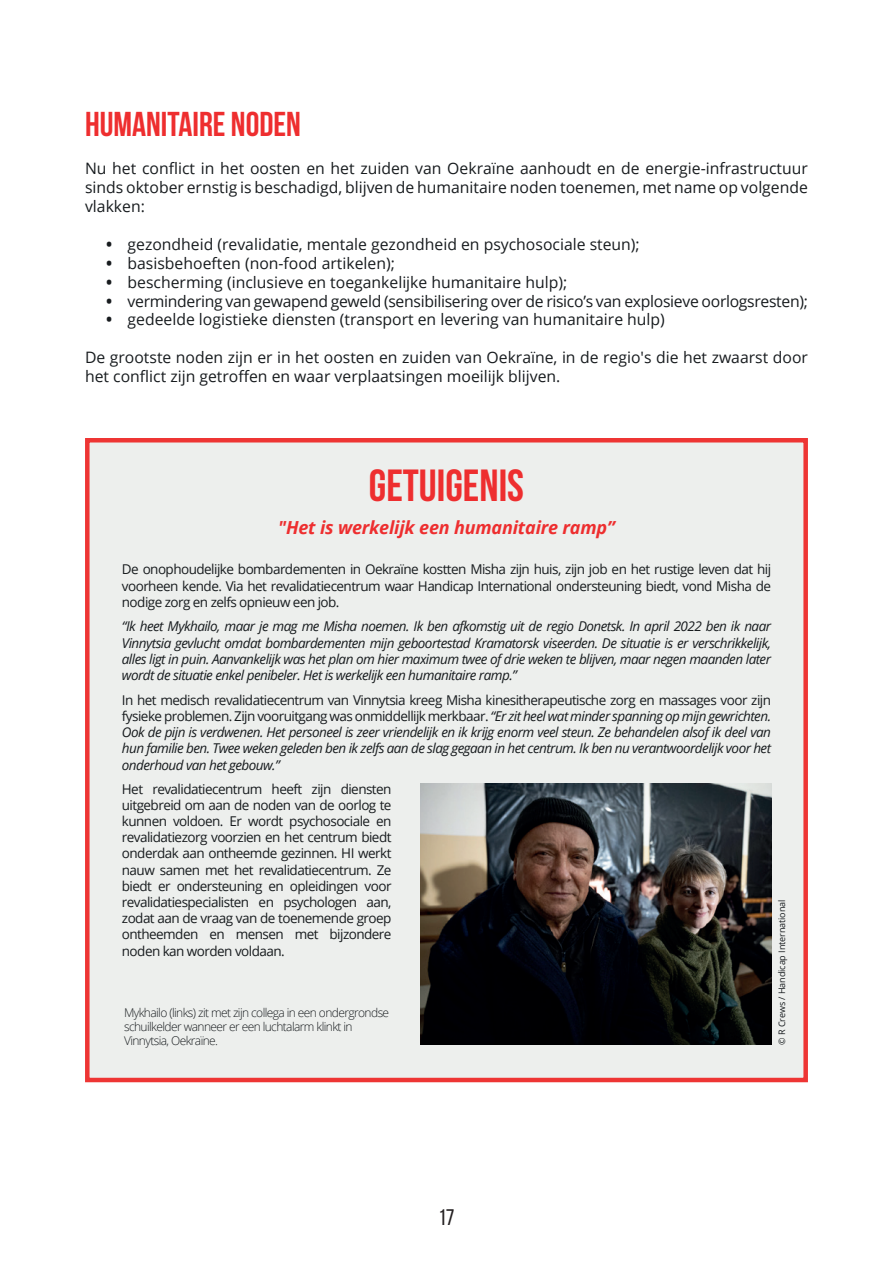
<style>
.page{position:relative;width:893px;height:1263px;background:#fff}
.page>*{position:absolute;margin:0;border:0;box-sizing:border-box;transform-origin:0 0}
.t1{font:700 45px "Bebas Neue";color:#ee2e2f}
.t2{font:700 34.5px "Bebas Neue";color:#ee2e2f}
.t3{font:22.5px "Bebas Neue";color:#231f20}
.t4{font:italic 700 18px "Open Sans";letter-spacing:-.01em;color:#ee2e2f}
.t5{font:15.75px/18.9px "Open Sans";color:#171b1e;text-align:justify}
.t6{font:15.75px "Open Sans";letter-spacing:-.02em;color:#171b1e}
.t7{font:italic 13.5px/16.2px "Open Sans";letter-spacing:-.04em;color:#171b1e;text-align:justify}
.t8{font:13.5px/16.2px "Open Sans";letter-spacing:-.04em;color:#171b1e;text-align:justify}
.t9{font:300 12px/13.5px "Open Sans";letter-spacing:-.05em;color:#171b1e}
.t10{font:9px "Open Sans";letter-spacing:-.01em;color:#171b1e}
.s1{font-weight:700;font-size:16.2px}
.s2{font-style:normal}
</style>
<div class="page">
<div style="left:85px;top:438px;width:723px;height:644px;background:#edefed;border:4px solid #ee3534"></div>
<img style="left:421px;top:783px;width:350px;height:261px">
<h2 class="t2" style="left:85px;top:106px;width:217px">HUMANITAIRE NODEN</h2>
<p class="t5" style="left:85px;top:159px;width:724px">Nu het conflict in het oosten en het zuiden van Oekraïne aanhoudt en de energie-infrastructuur sinds oktober ernstig is beschadigd, blijven de humanitaire noden toenemen, met name op volgende vlakken:</p>
<p class="t5" style="left:106px;top:234px;width:535px"><span class="s1">•</span> gezondheid (revalidatie, mentale gezondheid en psychosociale steun);</p>
<p class="t5" style="left:106px;top:253px;width:290px"><span class="s1">•</span> basisbehoeften (non-food artikelen);</p>
<p class="t5" style="left:106px;top:272px;width:463px"><span class="s1">•</span> bescherming (inclusieve en toegankelijke humanitaire hulp);</p>
<p class="t6" style="left:106px;top:290px;width:703px"><span class="s1">•</span> vermindering van gewapend geweld (sensibilisering over de risico’s van explosieve oorlogsresten);</p>
<p class="t5" style="left:106px;top:310px;width:560px"><span class="s1">•</span> gedeelde logistieke diensten (transport en levering van humanitaire hulp)</p>
<p class="t5" style="left:85px;top:348px;width:724px">De grootste noden zijn er in het oosten en zuiden van Oekraïne, in de regio's die het zwaarst door het conflict zijn getroffen en waar verplaatsingen moeilijk blijven.</p>
<h1 class="t1" style="left:369px;top:461px;width:157px">GETUIGENIS</h1>
<h3 class="t4" style="left:278px;top:515px;width:338px">"Het is werkelijk een humanitaire ramp”</h3>
<p class="t8" style="left:122px;top:561px;width:651px">De onophoudelijke bombardementen in Oekraïne kostten Misha zijn huis, zijn job en het rustige leven dat hij voorheen kende. Via het revalidatiecentrum waar Handicap International ondersteuning biedt, vond Misha de nodige zorg en zelfs opnieuw een job.</p>
<p class="t7" style="left:122px;top:618px;width:651px">“Ik heet Mykhailo, maar je mag me Misha noemen. Ik ben afkomstig uit de regio Donetsk. In april 2022 ben ik naar Vinnytsia gevlucht omdat bombardementen mijn geboortestad Kramatorsk viseerden. De situatie is er verschrikkelijk, alles ligt in puin. Aanvankelijk was het plan om hier maximum twee of drie weken te blijven, maar negen maanden later wordt de situatie enkel penibeler. Het is werkelijk een humanitaire ramp.”</p>
<p class="t7" style="left:122px;top:691px;width:651px"><span class="s2">In het medisch revalidatiecentrum van Vinnytsia kreeg Misha kinesitherapeutische zorg en massages voor zijn fysieke problemen. Zijn vooruitgang was onmiddellijk merkbaar.</span> “Er zit heel wat minder spanning op mijn gewrichten.<br>Ook de pijn is verdwenen. Het personeel is zeer vriendelijk en ik krijg enorm veel steun. Ze behandelen alsof ik deel van hun familie ben. Twee weken geleden ben ik zelfs aan de slag gegaan in het centrum. Ik ben nu verantwoordelijk voor het onderhoud van het gebouw.”</p>
<p class="t8" style="left:122px;top:780px;width:271px">Het revalidatiecentrum heeft zijn diensten uitgebreid om aan de noden van de oorlog te kunnen voldoen. Er wordt psychosociale en revalidatiezorg voorzien en het centrum biedt onderdak aan ontheemde gezinnen. HI werkt nauw samen met het revalidatiecentrum. Ze biedt er ondersteuning en opleidingen voor revalidatiespecialisten en psychologen aan, zodat aan de vraag van de toenemende groep ontheemden en mensen met bijzondere noden kan worden voldaan.</p>
<p class="t9" style="left:124px;top:1006px;width:267px">Mykhailo (links) zit met zijn collega in een ondergrondse schuilkelder wanneer er een luchtalarm klinkt in<br>Vinnytsia, Oekraïne.</p>
<h3 class="t3" style="left:438px;top:1205px;width:18px">17</h3>
<p class="t10" style="left:776px;top:1044px;width:146px;rotate:-90deg">© R Crews / Handicap International</p>
</div>
